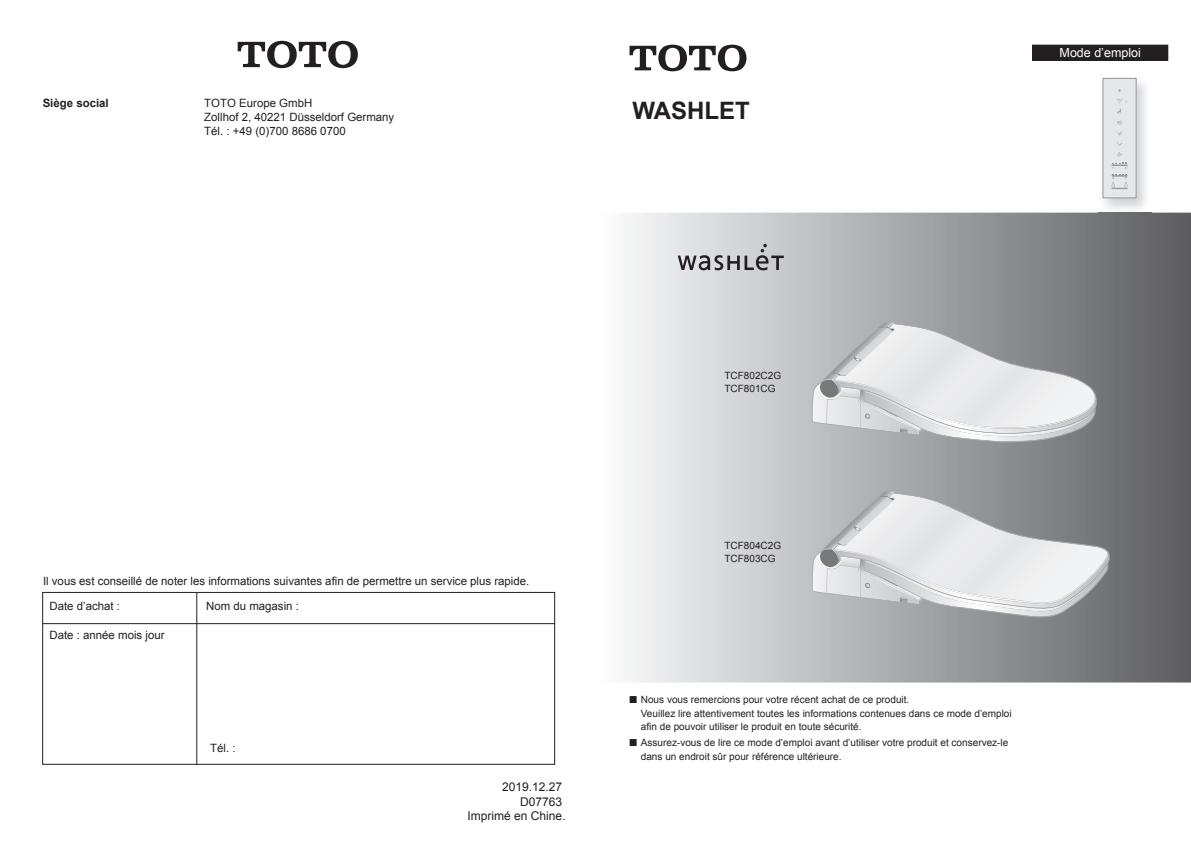
<style>
.page{position:relative;width:1191px;height:842px;background:#fff}
.page>*{position:absolute;margin:0;border:0;box-sizing:border-box;transform-origin:0 0}
.t1{font:700 24px "Arial";color:#231f20}
.t2{font:12.5px "Arial";color:#fff}
.t3{font:12px/14.4px "Arial";color:#231f20;text-align:right}
.t4{font:11.4px/13.7px "Arial";color:#231f20}
.t5{font:700 11.4px "Arial";color:#231f20}
.t6{font:10px/13.5px "Arial";color:#231f20}
</style>
<div class="page">
<svg style="left:238px;top:41px;width:120px;height:27px"></svg>
<hr style="left:196px;top:593px;width:1px;height:172px;background:#231f20">
<hr style="left:43px;top:623px;width:512px;height:1px;background:#231f20">
<div style="left:42px;top:592px;width:513px;height:173px;border:1px solid #231f20"></div>
<svg style="left:629px;top:45px;width:117px;height:26px"></svg>
<div style="left:1032px;top:45px;width:135px;height:15px;background:#231f20"></div>
<div style="left:1032px;top:45px;width:136px;height:16px;border:1px solid #231f20"></div>
<svg style="left:630px;top:213px;width:561px;height:469px;background:#aaabad"></svg>
<svg style="left:677px;top:244px;width:107px;height:26px;background:#aeadaf"></svg>
<img style="left:1098px;top:77px;width:53px;height:138px">
<div style="left:1103px;top:78px;width:33px;height:120px;background:#e6e7e9"></div>
<div style="left:1102px;top:78px;width:34px;height:120px;border:1px solid #939598"></div>
<svg style="left:1117px;top:131px;width:5px;height:4px"></svg>
<svg style="left:1117px;top:152px;width:5px;height:4px"></svg>
<svg style="left:1116px;top:98px;width:11px;height:26px"></svg>
<svg style="left:1111px;top:163px;width:16px;height:26px"></svg>
<svg style="left:811px;top:321px;width:286px;height:121px;background:#c7c8ca"></svg>
<svg style="left:811px;top:490px;width:299px;height:128px;background:#c4c5c7"></svg>
<p class="t5" style="left:43px;top:96px;width:68px">Siège social</p>
<p class="t4" style="left:204px;top:97px;width:192px">TOTO Europe GmbH<br>Zollhof 2, 40221 Düsseldorf Germany<br>Tél. : +49 (0)700 8686 0700</p>
<h1 class="t1" style="left:632px;top:95px;width:119px">WASHLET</h1>
<p class="t2" style="left:1059px;top:45px;width:83px">Mode d’emploi</p>
<p class="t4" style="left:43px;top:574px;width:488px">Il vous est conseillé de noter les informations suivantes afin de permettre un service plus rapide.</p>
<p class="t4" style="left:49px;top:600px;width:72px">Date d’achat :</p>
<p class="t4" style="left:206px;top:600px;width:94px">Nom du magasin :</p>
<p class="t4" style="left:49px;top:629px;width:117px">Date : année mois jour</p>
<p class="t4" style="left:210px;top:741px;width:27px">Tél. :</p>
<p class="t3" style="left:467px;top:780px;width:100px">2019.12.27<br>D07763<br>Imprimé en Chine.</p>
<p class="t6" style="left:724px;top:369px;width:58px;line-height:13px">TCF802C2G<br>TCF801CG</p>
<p class="t6" style="left:724px;top:539px;width:58px;line-height:13px">TCF804C2G<br>TCF803CG</p>
<p class="t6" style="left:641px;top:693px;width:372px;text-indent:-11px">■ Nous vous remercions pour votre récent achat de ce produit.<br>Veuillez lire attentivement toutes les informations contenues dans ce mode d’emploi afin de pouvoir utiliser le produit en toute sécurité.</p>
<p class="t6" style="left:641px;top:736px;width:369px;text-indent:-11px">■ Assurez-vous de lire ce mode d’emploi avant d’utiliser votre produit et conservez-le dans un endroit sûr pour référence ultérieure.</p>
</div>
